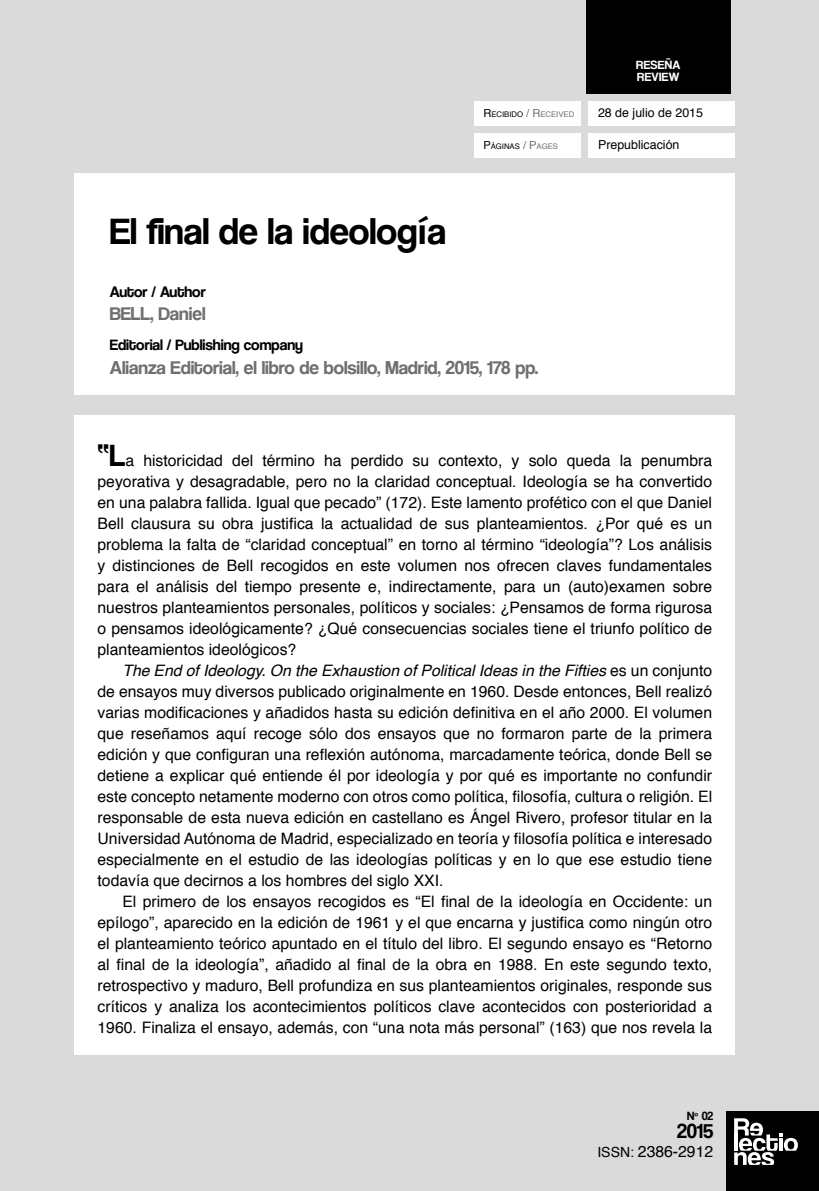
<style>
.page{position:relative;width:819px;height:1191px;background:#dadada}
.page>*{position:absolute;margin:0;border:0;box-sizing:border-box;transform-origin:0 0}
.t1{font:38.5px "Coolvetica Rg";color:#000}
.t2{font:21px "Coolvetica Rg";color:#000}
.t3{font:19.25px "Coolvetica Rg";color:#706f6f}
.t4{font:15.75px/21px "Helvetica";color:#000;text-align:justify}
.t5{font:15.75px "Coolvetica Rg";color:#000}
.t6{font:12.42px "Helvetica";color:#000}
.t7{font:12.42px "Coolvetica Rg";letter-spacing:.03em;color:#fff}
.t8{font:12.42px "Coolvetica Rg";letter-spacing:.03em;color:#fff}
.t9{font:12.25px "Coolvetica Rg";color:#000}
.t10{font:7.7px "Helvetica";color:#000}
.s1{font-size:11.03px}
.s2{font-size:11.03px;color:#706f6f}
.s3{color:#706f6f}
.s4{font-family:"Coolvetica Rg";font-size:31.5px}
.s5{font-style:italic}
.s6{font-size:14px}
</style>
<div class="page">
<div style="left:726px;top:1111px;width:93px;height:80px;background:#000"></div>
<svg style="left:734px;top:1118px;width:63px;height:46px"></svg>
<div style="left:74px;top:173px;width:660px;height:222px;background:#fff"></div>
<div style="left:74px;top:415px;width:660px;height:639px;background:#fff"></div>
<div style="left:588px;top:102px;width:146px;height:24px;background:#fff"></div>
<div style="left:588px;top:133px;width:146px;height:25px;background:#fff"></div>
<div style="left:474px;top:102px;width:107px;height:24px;background:#fff"></div>
<div style="left:474px;top:133px;width:107px;height:25px;background:#fff"></div>
<div style="left:586px;top:0;width:145px;height:94px;background:#000"></div>
<p class="t10" style="left:483px;top:109px;width:92px"><span class="s1">R</span>ECIBIDO <span class="s2">/ R</span><span class="s3">ECEIVED</span></p>
<p class="t10" style="left:483px;top:140px;width:76px"><span class="s1">P</span>ÁGINAS <span class="s2">/ P</span><span class="s3">AGES</span></p>
<p class="t7" style="left:636px;top:57px;width:46px">RESEÑA</p>
<p class="t8" style="left:637px;top:69px;width:44px">REVIEW</p>
<p class="t6" style="left:598px;top:103px;width:106px">28 de julio de 2015</p>
<p class="t6" style="left:598px;top:135px;width:83px">Prepublicación</p>
<h1 class="t1" style="left:110px;top:208px;width:338px">El final de la ideología</h1>
<p class="t5" style="left:110px;top:282px;width:97px">Autor / Author</p>
<p class="t3" style="left:110px;top:302px;width:97px">BELL, Daniel</p>
<p class="t5" style="left:110px;top:336px;width:195px">Editorial / Publishing company</p>
<p class="t3" style="left:110px;top:356px;width:430px">Alianza Editorial, el libro de bolsillo, Madrid, 2015, 178 pp.</p>
<p class="t4" style="left:98px;top:450px;width:616px"><span class="s4">“L</span>a historicidad del término ha perdido su contexto, y solo queda la penumbra peyorativa y desagradable, pero no la claridad conceptual. Ideología se ha convertido en una palabra fallida. Igual que pecado” (172). Este lamento profético con el que Daniel Bell clausura su obra justifica la actualidad de sus planteamientos. ¿Por qué es un problema la falta de “claridad conceptual” en torno al término “ideología”? Los análisis y distinciones de Bell recogidos en este volumen nos ofrecen claves fundamentales para el análisis del tiempo presente e, indirectamente, para un (auto)examen sobre nuestros planteamientos personales, políticos y sociales: ¿Pensamos de forma rigurosa o pensamos ideológicamente? ¿Qué consecuencias sociales tiene el triunfo político de planteamientos ideológicos?</p>
<p class="t4" style="left:98px;top:660px;width:616px;text-indent:25px"><span class="s5">The End of Ideology. On the Exhaustion of Political Ideas in the Fifties</span> es un conjunto de ensayos muy diversos publicado originalmente en 1960. Desde entonces, Bell realizó varias modificaciones y añadidos hasta su edición definitiva en el año 2000. El volumen que reseñamos aquí recoge sólo dos ensayos que no formaron parte de la primera edición y que configuran una reflexión autónoma, marcadamente teórica, donde Bell se detiene a explicar qué entiende él por ideología y por qué es importante no confundir este concepto netamente moderno con otros como política, filosofía, cultura o religión. El responsable de esta nueva edición en castellano es Ángel Rivero, profesor titular en la Universidad Autónoma de Madrid, especializado en teoría y filosofía política e interesado especialmente en el estudio de las ideologías políticas y en lo que ese estudio tiene todavía que decirnos a los hombres del siglo XXI.</p>
<p class="t4" style="left:98px;top:891px;width:616px;text-indent:25px">El primero de los ensayos recogidos es “El final de la ideología en Occidente: un epílogo”, aparecido en la edición de 1961 y el que encarna y justifica como ningún otro el planteamiento teórico apuntado en el título del libro. El segundo ensayo es “Retorno al final de la ideología”, añadido al final de la obra en 1988. En este segundo texto, retrospectivo y maduro, Bell profundiza en sus planteamientos originales, responde sus críticos y analiza los acontecimientos políticos clave acontecidos con posterioridad a 1960. Finaliza el ensayo, además, con “una nota más personal” (163) que nos revela la</p>
<p class="t9" style="left:687px;top:1108px;width:28px">Nº 02</p>
<h2 class="t2" style="left:677px;top:1118px;width:38px">2015</h2>
<p class="t4" style="left:597px;top:1141px;width:117px"><span class="s6">ISSN:</span> 2386-2912</p>
</div>
